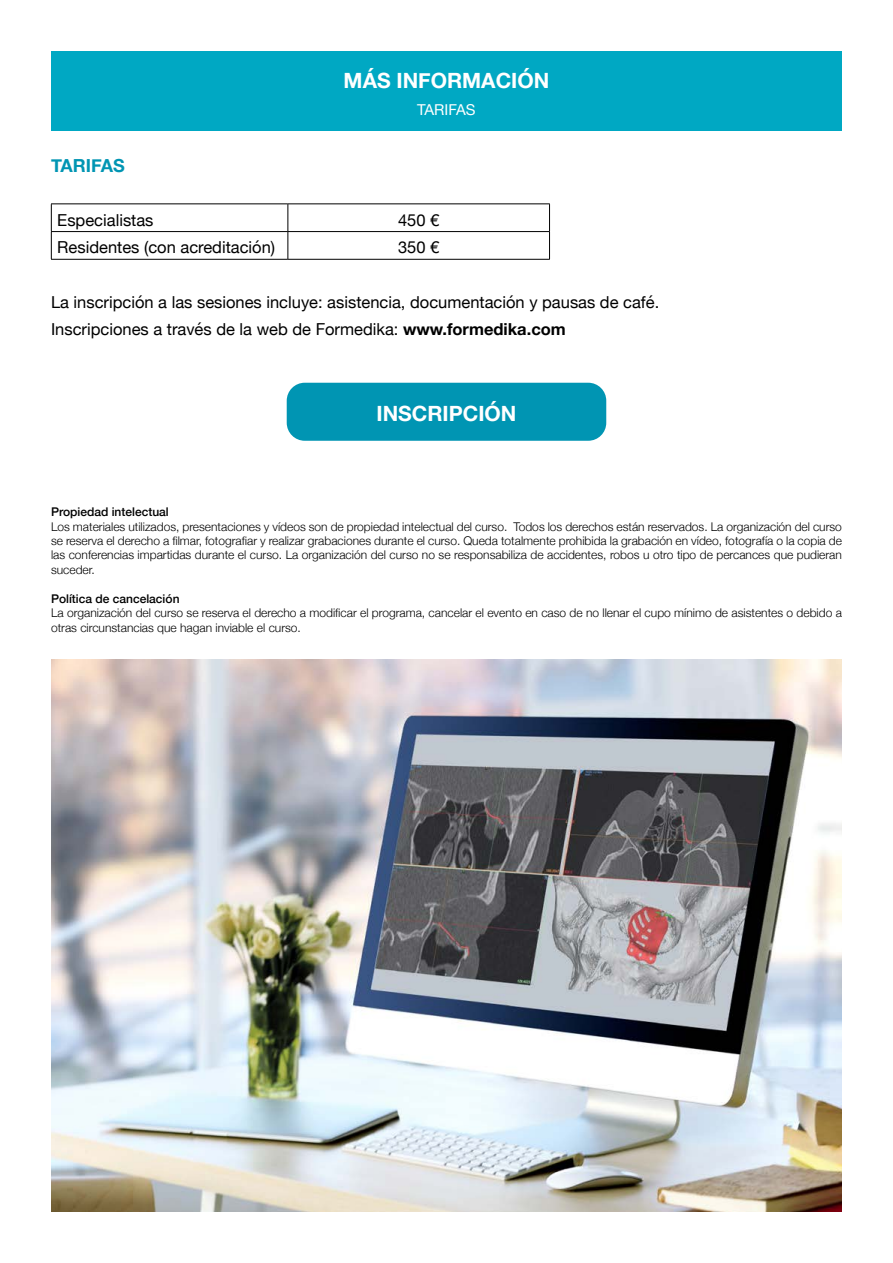
<style>
.page{position:relative;width:893px;height:1263px;background:#fff}
.page>*{position:absolute;margin:0;border:0;box-sizing:border-box;transform-origin:0 0}
.t1{font:700 21px "Helvetica Neue";color:#fff}
.t2{font:700 18px "Helvetica Neue";color:#0095b3}
.t3{font:16.5px/27px "Helvetica Neue";color:#000}
.t4{font:15px "Helvetica Neue";color:#fff}
.t5{font:300 12px/14.4px "Helvetica Neue";color:#000;text-align:justify}
.t6{font:500 12px "Helvetica Neue";color:#000}
.s1{font-weight:700}
</style>
<div class="page">
<div style="left:51px;top:51px;width:791px;height:80px;background:#00a8c3"></div>
<hr style="left:51px;top:204px;width:237px;height:1px;background:#000">
<hr style="left:288px;top:204px;width:262px;height:1px;background:#000">
<hr style="left:51px;top:231px;width:237px;height:1px;background:#000">
<svg style="left:51px;top:204px;width:1px;height:55px"></svg>
<hr style="left:288px;top:231px;width:262px;height:1px;background:#000">
<svg style="left:288px;top:204px;width:1px;height:55px"></svg>
<svg style="left:549px;top:204px;width:1px;height:55px"></svg>
<hr style="left:51px;top:259px;width:237px;height:1px;background:#000">
<hr style="left:288px;top:259px;width:262px;height:1px;background:#000">
<div style="left:287px;top:383px;width:319px;height:58px;background:#0095b3;border-radius:18px"></div>
<img style="left:51px;top:660px;width:791px;height:552px">
<h2 class="t2" style="left:51px;top:151px;width:75px">TARIFAS</h2>
<h1 class="t1" style="left:344px;top:64px;width:207px">MÁS INFORMACIÓN</h1>
<p class="t4" style="left:417px;top:98px;width:60px">TARIFAS</p>
<h3 class="t3" style="left:57px;top:207px;width:98px">Especialistas</h3>
<h3 class="t3" style="left:398px;top:207px;width:43px">450 €</h3>
<h3 class="t3" style="left:57px;top:235px;width:219px">Residentes (con acreditación)</h3>
<h3 class="t3" style="left:398px;top:235px;width:43px">350 €</h3>
<h3 class="t3" style="left:51px;top:289px;width:610px">La inscripción a las sesiones incluye: asistencia, documentación y pausas de café.<br>Inscripciones a través de la web de Formedika: <span class="s1">www.formedika.com</span></h3>
<h1 class="t1" style="left:376px;top:397px;width:141px">INSCRIPCIÓN</h1>
<p class="t6" style="left:51px;top:502px;width:119px">Propiedad intelectual</p>
<p class="t5" style="left:51px;top:518px;width:792px">Los materiales utilizados, presentaciones y vídeos son de propiedad intelectual del curso. Todos los derechos están reservados. La organización del curso se reserva el derecho a filmar, fotografiar y realizar grabaciones durante el curso. Queda totalmente prohibida la grabación en vídeo, fotografía o la copia de las conferencias impartidas durante el curso. La organización del curso no se responsabiliza de accidentes, robos u otro tipo de percances que pudieran suceder.</p>
<p class="t6" style="left:51px;top:589px;width:130px">Política de cancelación</p>
<p class="t5" style="left:51px;top:605px;width:792px">La organización del curso se reserva el derecho a modificar el programa, cancelar el evento en caso de no llenar el cupo mínimo de asistentes o debido a otras circunstancias que hagan inviable el curso.</p>
</div>
